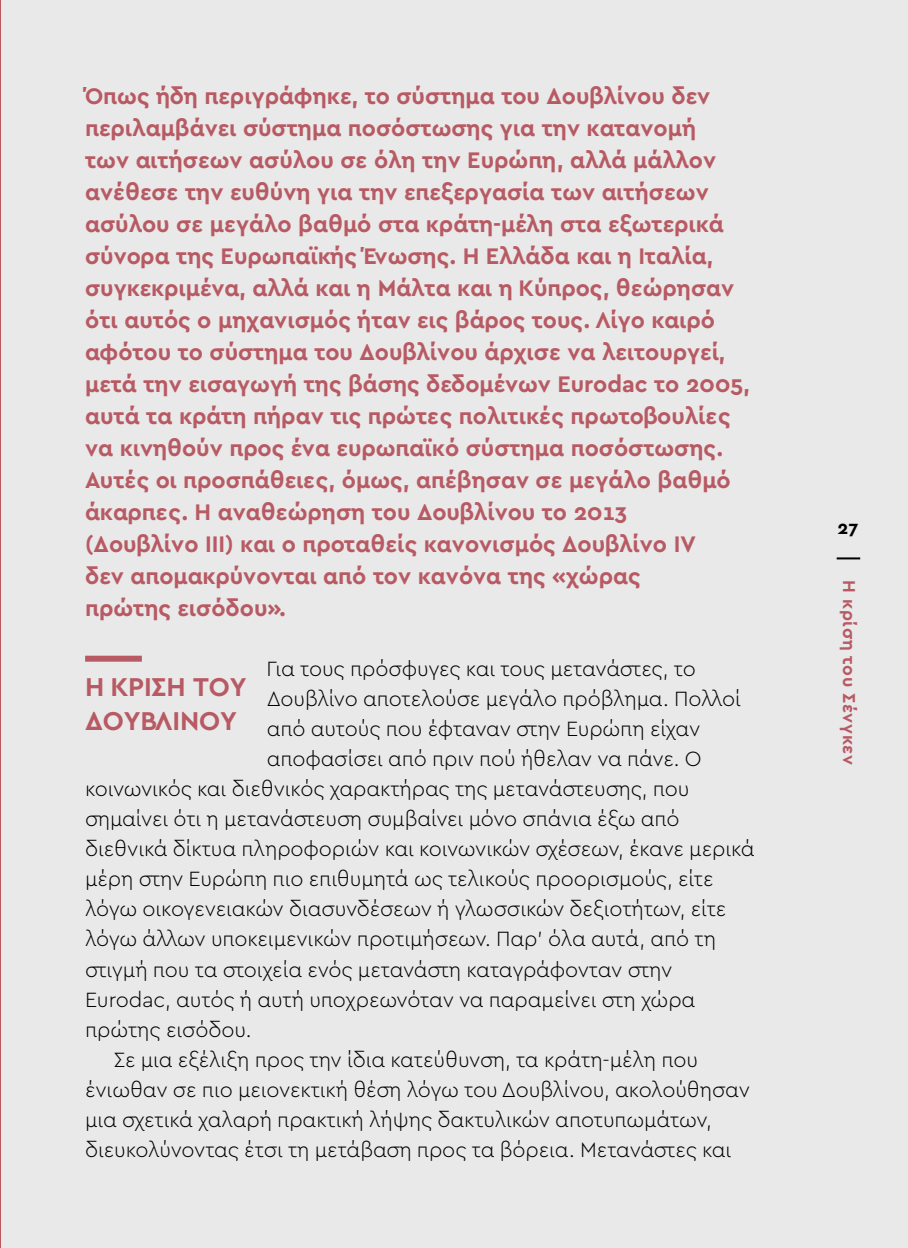
<style>
.page{position:relative;width:908px;height:1248px;background:#fff}
.page>*{position:absolute;margin:0;border:0;box-sizing:border-box;transform-origin:0 0}
.t1{font:700 27px/34px "Cera Pro";letter-spacing:-.005em;color:#b85a63}
.t2{font:700 23.6px/32px "Cera Pro";color:#b85a63}
.t3{font:300 21.6px "Cera PRO";letter-spacing:-.005em;color:#000}
.t4{font:700 19px "Cera Pro";color:#000}
.t5{font:700 18px "Cera Pro";letter-spacing:.04em;color:#b85a63}
</style>
<div class="page">
<div style="left:0;top:0;width:907px;height:1247px;background:#e9e9e9"></div>
<hr style="left:836px;top:557px;width:23px;height:2px;background:#000">
<div style="left:85px;top:655px;width:57px;height:6px;background:#b85a63"></div>
<hr style="left:0;top:0;width:1px;height:1247px;background:#b85a63">
<p class="t2" style="left:85px;top:79px;width:665px">Όπως ήδη περιγράφηκε, το σύστημα του Δουβλίνου δεν περιλαμβάνει σύστημα ποσόστωσης για την κατανομή<br>των αιτήσεων ασύλου σε όλη την Ευρώπη, αλλά μάλλον ανέθεσε την ευθύνη για την επεξεργασία των αιτήσεων ασύλου σε μεγάλο βαθμό στα κράτη-μέλη στα εξωτερικά σύνορα της Ευρωπαϊκής Ένωσης. Η Ελλάδα και η Ιταλία, συγκεκριμένα, αλλά και η Μάλτα και η Κύπρος, θεώρησαν ότι αυτός ο μηχανισμός ήταν εις βάρος τους. Λίγο καιρό αφότου το σύστημα του Δουβλίνου άρχισε να λειτουργεί, μετά την εισαγωγή της βάσης δεδομένων Eurodac το 2005, αυτά τα κράτη πήραν τις πρώτες πολιτικές πρωτοβουλίες να κινηθούν προς ένα ευρωπαϊκό σύστημα ποσόστωσης.<br>Αυτές οι προσπάθειες, όμως, απέβησαν σε μεγάλο βαθμό άκαρπες. Η αναθεώρηση του Δουβλίνου το 2013<br>(Δουβλίνο ΙΙΙ) και o προταθείς κανονισμός Δουβλίνο IV<br>δεν απομακρύνονται από τον κανόνα της «χώρας<br>πρώτης εισόδου».</p>
<p class="t3" style="left:266px;top:654px;width:430px">Για τους πρόσφυγες και τους μετανάστες, το</p>
<p class="t3" style="left:266px;top:684px;width:475px">Δουβλίνο αποτελούσε μεγάλο πρόβλημα. Πολλοί</p>
<p class="t3" style="left:266px;top:714px;width:435px">από αυτούς που έφταναν στην Ευρώπη είχαν</p>
<p class="t3" style="left:266px;top:744px;width:436px">αποφασίσει από πριν πού ήθελαν να πάνε. Ο</p>
<p class="t3" style="left:85px;top:774px;width:605px">κοινωνικός και διεθνικός χαρακτήρας της μετανάστευσης, που</p>
<p class="t3" style="left:85px;top:804px;width:595px">σημαίνει ότι η μετανάστευση συμβαίνει μόνο σπάνια έξω από</p>
<p class="t3" style="left:85px;top:834px;width:670px">διεθνικά δίκτυα πληροφοριών και κοινωνικών σχέσεων, έκανε μερικά</p>
<p class="t3" style="left:85px;top:864px;width:629px">μέρη στην Ευρώπη πιο επιθυμητά ως τελικούς προορισμούς, είτε</p>
<p class="t3" style="left:85px;top:894px;width:642px">λόγω οικογενειακών διασυνδέσεων ή γλωσσικών δεξιοτήτων, είτε</p>
<p class="t3" style="left:85px;top:924px;width:632px">λόγω άλλων υποκειμενικών προτιμήσεων. Παρ’ όλα αυτά, από τη</p>
<p class="t3" style="left:85px;top:954px;width:588px">στιγμή που τα στοιχεία ενός μετανάστη καταγράφονταν στην</p>
<p class="t3" style="left:85px;top:984px;width:611px">Eurodac, αυτός ή αυτή υποχρεωνόταν να παραμείνει στη χώρα</p>
<p class="t3" style="left:85px;top:1014px;width:168px">πρώτης εισόδου.</p>
<p class="t3" style="left:113px;top:1044px;width:585px">Σε μια εξέλιξη προς την ίδια κατεύθυνση, τα κράτη-μέλη που</p>
<p class="t3" style="left:85px;top:1074px;width:666px">ένιωθαν σε πιο μειονεκτική θέση λόγω του Δουβλίνου, ακολούθησαν</p>
<p class="t3" style="left:85px;top:1104px;width:628px">μια σχετικά χαλαρή πρακτική λήψης δακτυλικών αποτυπωμάτων,</p>
<p class="t3" style="left:85px;top:1134px;width:647px">διευκολύνοντας έτσι τη μετάβαση προς τα βόρεια. Μετανάστες και</p>
<p class="t1" style="left:85px;top:668px;width:163px">Η ΚΡΊΣΗ ΤΟΥ<br>ΔΟΥΒΛΊΝΟΥ</p>
<p class="t4" style="left:837px;top:515px;width:22px">27</p>
<p class="t5" style="left:860px;top:580px;width:186px;rotate:90deg">Η κρίση του Σένγκεν</p>
</div>
